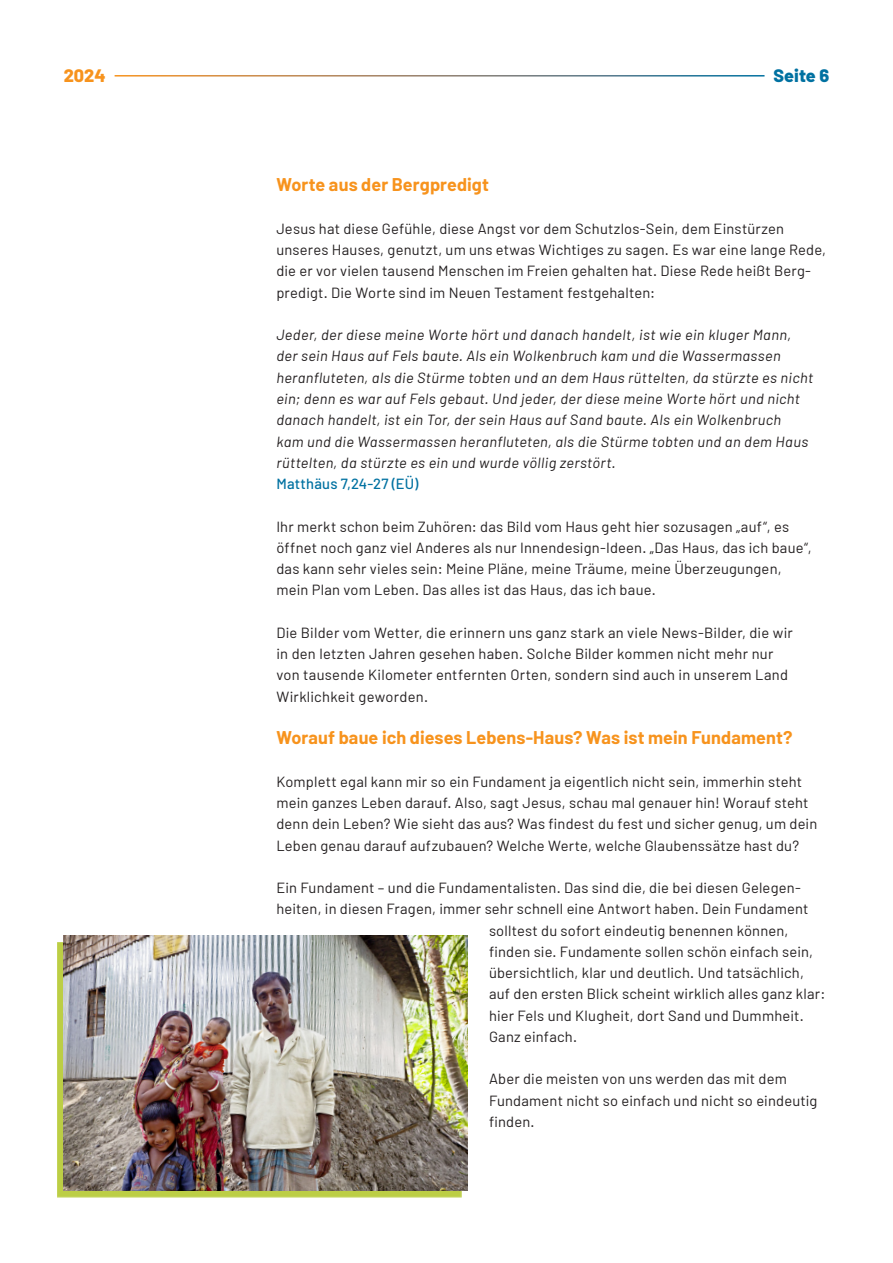
<style>
.page{position:relative;width:893px;height:1263px;background:#fff}
.page>*{position:absolute;margin:0;border:0;box-sizing:border-box;transform-origin:0 0}
.t1{font:700 18px "Barlow";letter-spacing:.005em;color:#f7931d}
.t2{font:800 18px "Barlow";color:#0071a1}
.t3{font:800 18px "Barlow";color:#f7931d}
.Text{font:14.7px/21.3px "Barlow";letter-spacing:.015em;color:#231f20}
.Text-2{font:italic 14.7px/21.3px "Barlow";letter-spacing:.025em;color:#231f20}
.Text-3{font:500 14.7px "Barlow";letter-spacing:.015em;color:#0071a1}
</style>
<div class="page">
<div style="left:57px;top:942px;width:404px;height:255px;background:#bcce45"></div>
<img style="left:64px;top:935px;width:404px;height:256px">
<p class="t3" style="left:64px;top:64px;width:43px">2024</p>
<p class="t2" style="left:773px;top:64px;width:57px">Seite 6</p>
<h2 class="t1" style="left:276px;top:174px;width:214px">Worte aus der Bergpredigt</h2>
<p class="Text" style="left:276px;top:218px;width:551px">Jesus hat diese Gefühle, diese Angst vor dem Schutzlos-Sein, dem Einstürzen unseres Hauses, genutzt, um uns etwas Wichtiges zu sagen. Es war eine lange Rede, die er vor vielen tausend Menschen im Freien gehalten hat. Diese Rede heißt Berg&shy;predigt. Die Worte sind im Neuen Testament festgehalten:</p>
<p class="Text-2" style="left:276px;top:324px;width:538px">Jeder, der diese meine Worte hört und danach handelt, ist wie ein kluger Mann, der sein Haus auf Fels baute. Als ein Wolkenbruch kam und die Wassermassen heranfluteten, als die Stürme tobten und an dem Haus rüttelten, da stürzte es nicht ein; denn es war auf Fels gebaut. Und jeder, der diese meine Worte hört und nicht danach handelt, ist ein Tor, der sein Haus auf Sand baute. Als ein Wolkenbruch<br>kam und die Wassermassen heranfluteten, als die Stürme tobten und an dem Haus rüttelten, da stürzte es ein und wurde völlig zerstört.</p>
<p class="Text-3" style="left:276px;top:475px;width:143px">Matthäus 7,24-27 (EÜ)</p>
<p class="Text" style="left:276px;top:515px;width:537px">Ihr merkt schon beim Zuhören: das Bild vom Haus geht hier sozusagen „auf“, es öffnet noch ganz viel Anderes als nur Innendesign-Ideen. „Das Haus, das ich baue“, das kann sehr vieles sein: Meine Pläne, meine Träume, meine Überzeugungen, mein Plan vom Leben. Das alles ist das Haus, das ich baue.</p>
<p class="Text" style="left:276px;top:621px;width:518px">Die Bilder vom Wetter, die erinnern uns ganz stark an viele News-Bilder, die wir in den letzten Jahren gesehen haben. Solche Bilder kommen nicht mehr nur von tausende Kilometer entfernten Orten, sondern sind auch in unserem Land Wirk lichkeit geworden.</p>
<h2 class="t1" style="left:276px;top:726px;width:518px">Worauf baue ich dieses Lebens-Haus? Was ist mein Fundament?</h2>
<p class="Text" style="left:276px;top:770px;width:542px">Komplett egal kann mir so ein Fundament ja eigentlich nicht sein, immerhin steht mein ganzes Leben darauf. Also, sagt Jesus, schau mal genauer hin! Worauf steht denn dein Leben? Wie sieht das aus? Was findest du fest und sicher genug, um dein Leben genau darauf aufzubauen? Welche Werte, welche Glaubenssätze hast du?</p>
<p class="Text" style="left:276px;top:877px;width:525px">Ein Fundament – und die Fundamentalisten. Das sind die, die bei diesen Gelegen-</p>
<p class="Text" style="left:276px;top:898px;width:534px">heiten, in diesen Fragen, immer sehr schnell eine Antwort haben. Dein Fundament</p>
<p class="Text" style="left:489px;top:919px;width:301px">solltest du sofort eindeutig benennen können,</p>
<p class="Text" style="left:489px;top:940px;width:326px">finden sie. Fundamente sollen schön einfach sein,</p>
<p class="Text" style="left:489px;top:962px;width:316px">übersichtlich, klar und deutlich. Und tatsächlich,</p>
<p class="Text" style="left:489px;top:983px;width:338px">auf den ersten Blick scheint wirklich alles ganz klar:</p>
<p class="Text" style="left:489px;top:1004px;width:316px">hier Fels und Klugheit, dort Sand und Dummheit.</p>
<p class="Text" style="left:489px;top:1025px;width:90px">Ganz einfach.</p>
<p class="Text" style="left:489px;top:1068px;width:330px">Aber die meisten von uns werden das mit dem<br>Fundament nicht so einfach und nicht so eindeutig finden.</p>
</div>
